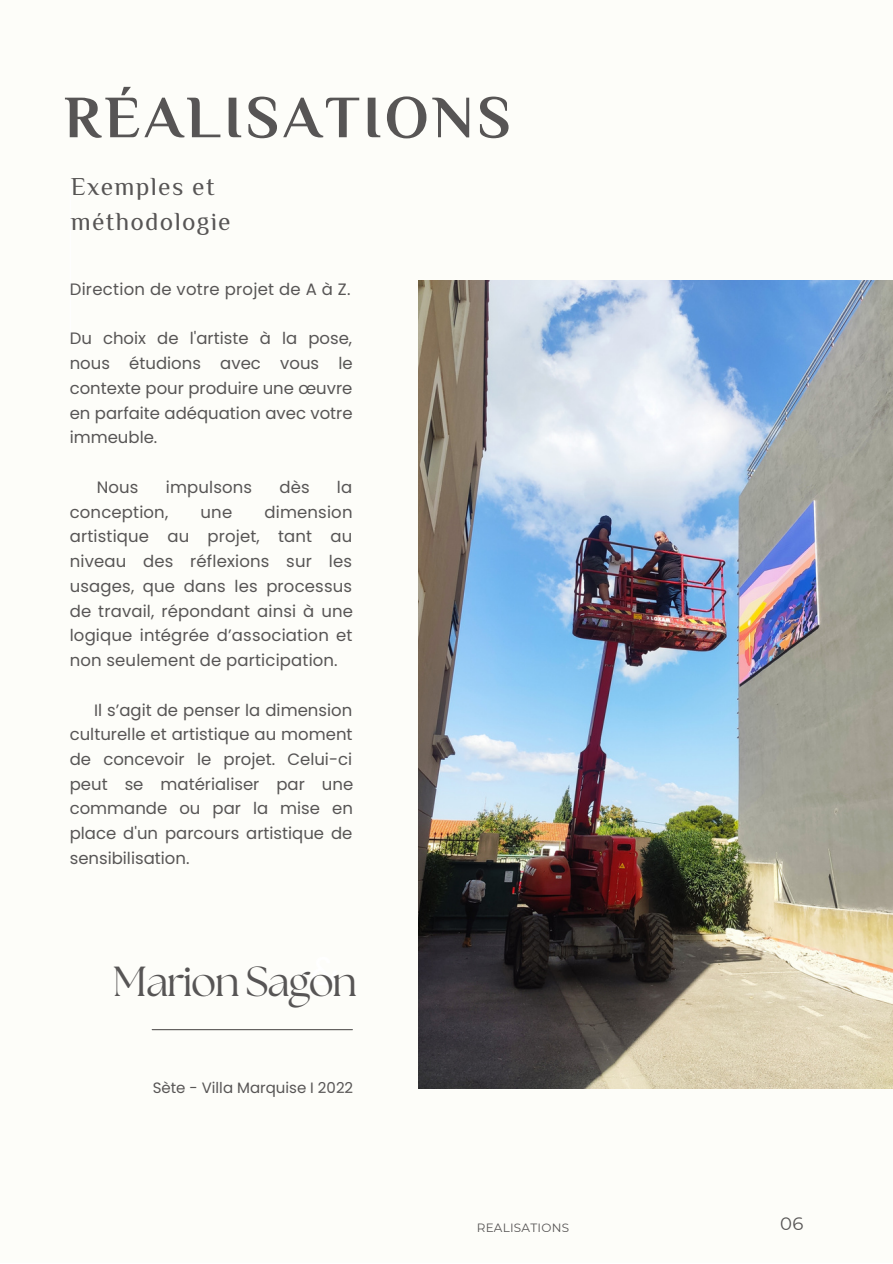
<style>
.page{position:relative;width:893px;height:1264px;background:#fff}
.page>*{position:absolute;margin:0;border:0;box-sizing:border-box;transform-origin:0 0}
.t1{font:700 60px "El Messiri";letter-spacing:.06em;color:#575555}
.t2{font:42px "The Seasons";letter-spacing:-.035em;color:#575555}
.t3{font:39.75px "Poppins";color:#fff}
.t4{font:25.5px/34.8px "El Messiri";letter-spacing:.05em;color:#575555}
.t5{font:18px "Montserrat";color:#575555}
.t6{font:16.5px/24.8px "Poppins";letter-spacing:.01em;color:#575555;text-align:justify}
.t7{font:15px "Poppins";color:#575555}
.t8{font:12px "Montserrat";letter-spacing:.02em;color:#575555}
</style>
<div class="page">
<div style="left:0;top:0;width:892px;height:1262px;background:#fdfdf9"></div>
<img style="left:418px;top:280px;width:474px;height:808px">
<hr style="left:70px;top:182px;width:1px;height:156px;background:#fff">
<hr style="left:152px;top:1029px;width:200px;height:1px;background:#575555">
<h1 class="t1" style="left:64px;top:81px;width:448px">RÉALISATIONS</h1>
<h3 class="t4" style="left:71px;top:169px;width:161px">Exemples et méthodologie</h3>
<p class="t6" style="left:70px;top:277px;width:282px">Direction de votre projet de A à Z.</p>
<p class="t6" style="left:70px;top:326px;width:284px">Du choix de l'artiste à la pose, nous étudions avec vous le contexte pour produire une œuvre en parfaite adéquation avec votre immeuble.</p>
<p class="t6" style="left:97px;top:474px;width:43px">Nous</p>
<p class="t6" style="left:166px;top:474px;width:88px">impulsons</p>
<p class="t6" style="left:279px;top:474px;width:32px">dès</p>
<p class="t6" style="left:337px;top:474px;width:17px">la</p>
<p class="t6" style="left:70px;top:499px;width:100px">conception,</p>
<p class="t6" style="left:200px;top:499px;width:33px">une</p>
<p class="t6" style="left:70px;top:499px;width:285px;text-indent:195px">dimension artistique au projet, tant au niveau des réflexions sur les usages, que dans les processus de travail, répondant ainsi à une logique intégrée d’association et non seulement de participation.</p>
<p class="t6" style="left:70px;top:697px;width:285px;text-indent:24px">Il s’agit de penser la dimension culturelle et artistique au moment de concevoir le projet. Celui-ci peut se matérialiser par une commande ou par la mise en place d'un parcours artistique de sensibilisation.</p>
<h3 class="t3" style="left:310px;top:942px;width:31px">&amp;</h3>
<h2 class="t2" style="left:113px;top:962px;width:246px">Marion Sagon</h2>
<p class="t7" style="left:153px;top:1077px;width:202px">Sète - Villa Marquise I 2022</p>
<p class="t8" style="left:476px;top:1220px;width:94px">REALISATIONS</p>
<p class="t5" style="left:780px;top:1211px;width:25px">06</p>
</div>
